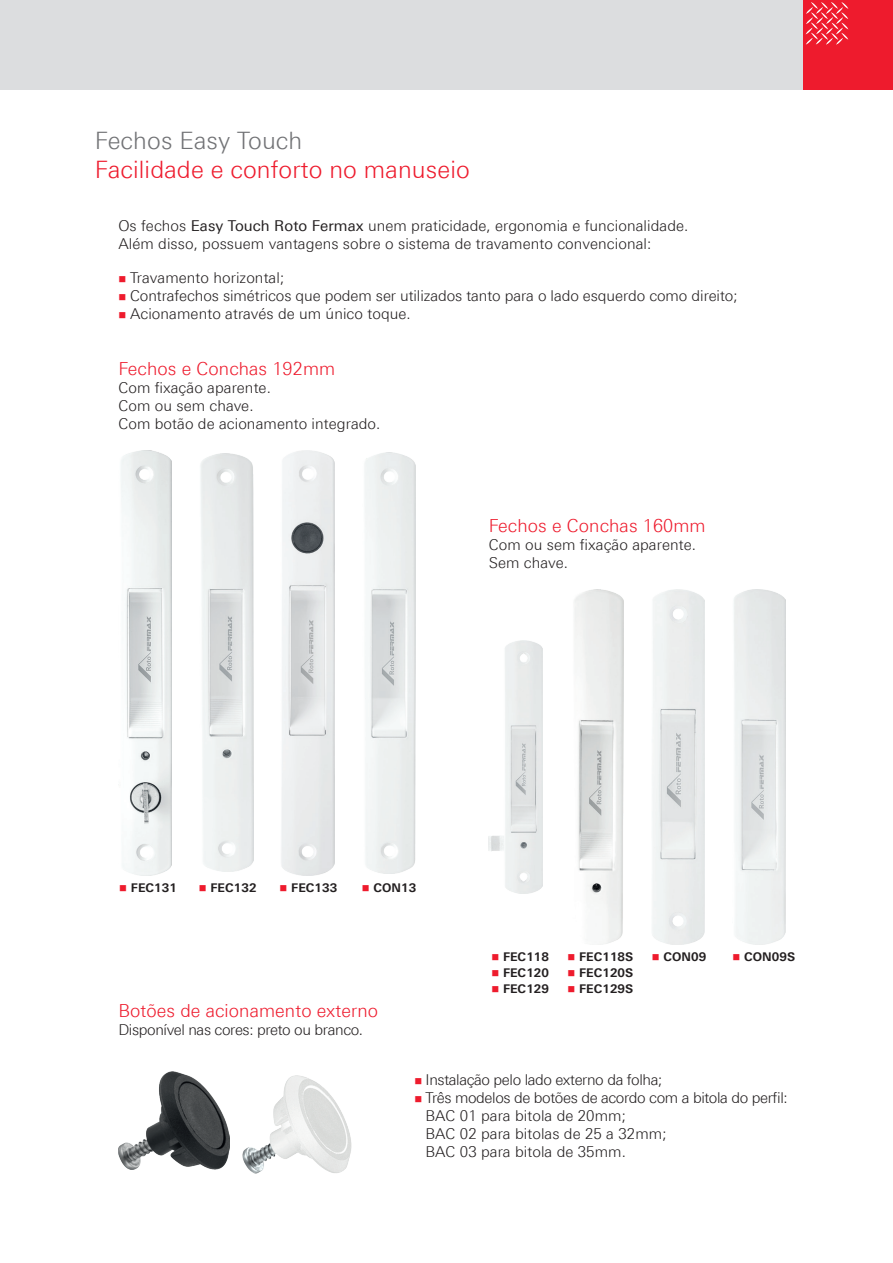
<style>
.page{position:relative;width:893px;height:1263px;background:#fff}
.page>*{position:absolute;margin:0;border:0;box-sizing:border-box;transform-origin:0 0}
.t1{font:300 24px "LT Univers Basic";letter-spacing:.005em;color:#ee1b2d}
.t2{font:300 24px "LT Univers Basic";letter-spacing:.005em;color:#717275}
.t3{font:300 18px "LT Univers Basic";letter-spacing:.005em;color:#ee1b2d}
.t4{font:300 15px "LT Univers Basic";letter-spacing:.005em;color:#231f20}
.t5{font:300 15px "LT Univers Basic";letter-spacing:-.025em;color:#231f20}
.t6{font:700 12px "LT Univers Basic";letter-spacing:.005em;color:#231f20}
.s1{font-weight:400}
.s2{color:#ee1b2d}
</style>
<div class="page">
<div style="left:0;top:0;width:893px;height:89px;background:#dcdddf"></div>
<div style="left:804px;top:0;width:89px;height:89px;background:#ee1b2d"></div>
<svg style="left:806px;top:2px;width:42px;height:43px"></svg>
<img style="left:281px;top:450px;width:53px;height:425px">
<img style="left:365px;top:452px;width:51px;height:421px">
<img style="left:200px;top:454px;width:53px;height:418px">
<img style="left:121px;top:450px;width:51px;height:425px">
<img style="left:489px;top:640px;width:53px;height:253px">
<img style="left:652px;top:589px;width:53px;height:355px">
<img style="left:574px;top:589px;width:49px;height:355px">
<img style="left:734px;top:589px;width:52px;height:355px">
<img style="left:118px;top:1071px;width:111px;height:98px">
<img style="left:242px;top:1076px;width:109px;height:97px">
<p class="t2" style="left:95px;top:126px;width:209px">Fechos Easy Touch</p>
<p class="t1" style="left:95px;top:155px;width:376px">Facilidade e conforto no manuseio</p>
<p class="t4" style="left:118px;top:217px;width:572px">Os fechos <span class="s1">Easy Touch Roto Fermax</span> unem praticidade, ergonomia e funcionalidade.</p>
<p class="t4" style="left:118px;top:235px;width:534px">Além disso, possuem vantagens sobre o sistema de travamento convencional:</p>
<p class="t4" style="left:118px;top:269px;width:167px"><span class="s2">■</span> Travamento horizontal;</p>
<p class="t4" style="left:118px;top:287px;width:621px"><span class="s2">■</span> Contrafechos simétricos que podem ser utilizados tanto para o lado esquerdo como direito;</p>
<p class="t4" style="left:118px;top:305px;width:294px"><span class="s2">■</span> Acionamento através de um único toque.</p>
<p class="t3" style="left:118px;top:358px;width:218px">Fechos e Conchas 192mm</p>
<p class="t4" style="left:118px;top:379px;width:154px">Com fixação aparente.</p>
<p class="t4" style="left:118px;top:397px;width:137px">Com ou sem chave.</p>
<p class="t4" style="left:118px;top:415px;width:264px">Com botão de acionamento integrado.</p>
<p class="t3" style="left:489px;top:515px;width:218px">Fechos e Conchas 160mm</p>
<p class="t4" style="left:489px;top:536px;width:209px">Com ou sem fixação aparente.</p>
<p class="t4" style="left:489px;top:554px;width:81px">Sem chave.</p>
<p class="t6" style="left:119px;top:880px;width:59px"><span class="s2">■</span> FEC131</p>
<p class="t6" style="left:199px;top:880px;width:59px"><span class="s2">■</span> FEC132</p>
<p class="t6" style="left:280px;top:880px;width:59px"><span class="s2">■</span> FEC133</p>
<p class="t6" style="left:362px;top:880px;width:56px"><span class="s2">■</span> CON13</p>
<p class="t3" style="left:118px;top:1000px;width:261px">Botões de acionamento externo</p>
<p class="t5" style="left:118px;top:1021px;width:246px">Disponível nas cores: preto ou branco.</p>
<p class="t6" style="left:491px;top:949px;width:59px"><span class="s2">■</span> FEC118</p>
<p class="t6" style="left:491px;top:965px;width:59px"><span class="s2">■</span> FEC120</p>
<p class="t6" style="left:491px;top:981px;width:59px"><span class="s2">■</span> FEC129</p>
<p class="t6" style="left:567px;top:949px;width:67px"><span class="s2">■</span> FEC118S</p>
<p class="t6" style="left:567px;top:965px;width:67px"><span class="s2">■</span> FEC120S</p>
<p class="t6" style="left:567px;top:981px;width:67px"><span class="s2">■</span> FEC129S</p>
<p class="t6" style="left:652px;top:949px;width:56px"><span class="s2">■</span> CON09</p>
<p class="t6" style="left:732px;top:949px;width:64px"><span class="s2">■</span> CON09S</p>
<p class="t5" style="left:415px;top:1071px;width:249px"><span class="s2">■</span> Instalação pelo lado externo da folha;</p>
<p class="t5" style="left:415px;top:1089px;width:375px"><span class="s2">■</span> Três modelos de botões de acordo com a bitola do perfil:</p>
<p class="t4" style="left:426px;top:1107px;width:202px">BAC 01 para bitola de 20mm;</p>
<p class="t4" style="left:426px;top:1125px;width:242px">BAC 02 para bitolas de 25 a 32mm;</p>
<p class="t4" style="left:426px;top:1143px;width:202px">BAC 03 para bitola de 35mm.</p>
</div>
